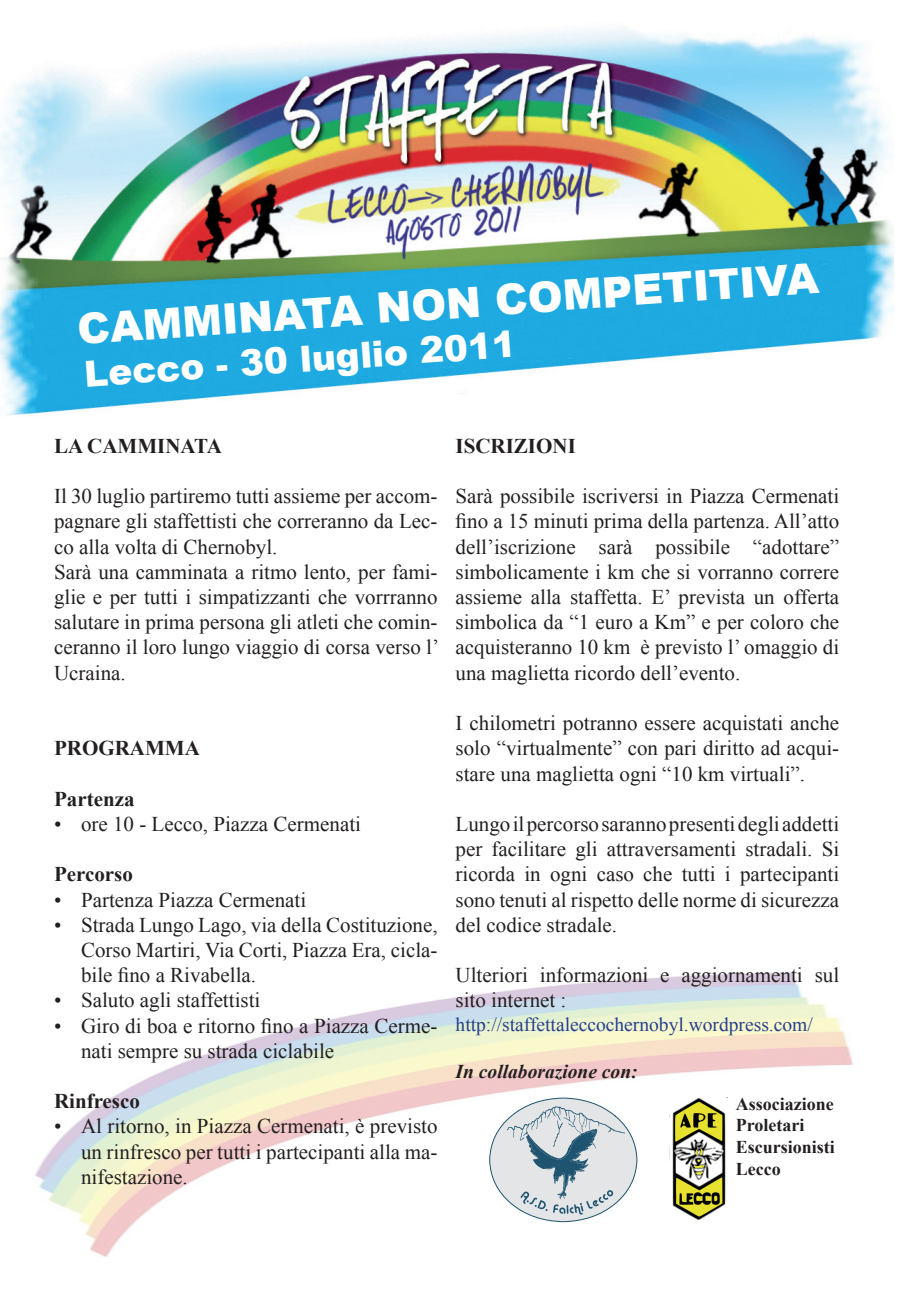
<style>
.page{position:relative;width:906px;height:1289px;background:#fff}
.page>*{position:absolute;margin:0;border:0;box-sizing:border-box;transform-origin:0 0}
.t1{font:900 42px "Arial";color:#fff}
.t2{font:900 36px "Arial";color:#fff}
.t3{font:21px/25.2px "Times New Roman";color:#231f20;text-align:justify}
.t4{font:700 21px "Times New Roman";color:#231f20}
.t5{font:19.5px "Times New Roman";color:#253f8e}
.t6{font:italic 700 19.5px "Times New Roman";color:#231f20}
.t7{font:700 18px/21.6px "Times New Roman";color:#231f20}
</style>
<div class="page">
<img style="left:35px;top:972px;width:819px;height:284px">
<img style="left:0;top:27px;width:893px;height:389px">
<svg style="left:489px;top:1098px;width:148px;height:123px"></svg>
<img style="left:669px;top:1097px;width:58px;height:125px">
<p class="t1" style="left:75px;top:299px;width:744px;rotate:-4deg">CAMMINATA NON COMPETITIVA</p>
<p class="t2" style="left:82px;top:348px;width:434px;rotate:-4deg">Lecco - 30 luglio 2011</p>
<p class="t4" style="left:54px;top:431px;width:169px">LA CAMMINATA</p>
<p class="t3" style="left:54px;top:483px;width:385px">Il 30 luglio partiremo tutti assieme per accom&shy;pagnare gli staffettisti che correranno da Lec&shy;co alla volta di Chernobyl.</p>
<p class="t3" style="left:54px;top:559px;width:386px">Sarà una camminata a ritmo lento, per fami&shy;glie e per tutti i simpatizzanti che vorrranno salutare in prima persona gli atleti che comin&shy;ceranno il loro lungo viaggio di corsa verso l’ Ucraina.</p>
<p class="t4" style="left:54px;top:733px;width:147px">PROGRAMMA</p>
<p class="t4" style="left:54px;top:784px;width:82px">Partenza</p>
<p class="t3" style="left:54px;top:811px;width:308px">• ore 10 - Lecco, Piazza Cermenati</p>
<p class="t4" style="left:54px;top:859px;width:80px">Percorso</p>
<p class="t3" style="left:54px;top:886px;width:254px">• Partenza Piazza Cermenati</p>
<p class="t3" style="left:81px;top:911px;width:358px;text-indent:-27px">• Strada Lungo Lago, via della Costituzione, Corso Martiri, Via Corti, Piazza Era, cicla&shy;bile fino a Rivabella.</p>
<p class="t3" style="left:54px;top:987px;width:208px">• Saluto agli staffettisti</p>
<p class="t3" style="left:81px;top:1012px;width:358px;text-indent:-27px">• Giro di boa e ritorno fino a Piazza Cerme&shy;nati sempre su strada ciclabile</p>
<p class="t4" style="left:54px;top:1086px;width:87px">Rinfresco</p>
<p class="t3" style="left:81px;top:1113px;width:358px;text-indent:-27px">• Al ritorno, in Piazza Cermenati, è previsto un rinfresco per tutti i partecipanti alla ma&shy;nifestazione.</p>
<p class="t4" style="left:455px;top:431px;width:122px">ISCRIZIONI</p>
<p class="t3" style="left:455px;top:483px;width:385px">Sarà possibile iscriversi in Piazza Cermenati fino a 15 minuti prima della partenza. All’atto dell’iscrizione sarà possibile “adottare” simbolicamente i km che si vorranno correre assieme alla staffetta. E’ prevista un offerta simbolica da “1 euro a Km” e per coloro che acquisteranno 10 km è previsto l’ omaggio di una maglietta ricordo dell’evento.</p>
<p class="t3" style="left:455px;top:710px;width:385px">I chilometri potranno essere acquistati anche solo “virtualmente” con pari diritto ad acqui&shy;stare una maglietta ogni “10 km virtuali”.</p>
<p class="t3" style="left:455px;top:811px;width:385px">Lungo il percorso saranno presenti degli addetti per facilitare gli attraversamenti stradali. Si ricorda in ogni caso che tutti i partecipanti sono tenuti al rispetto delle norme di sicurezza del codice stradale.</p>
<p class="t3" style="left:455px;top:962px;width:385px">Ulteriori informazioni e aggiornamenti sul sito internet :</p>
<p class="t5" style="left:455px;top:1011px;width:359px">http://staffettaleccochernobyl.wordpress.com/</p>
<p class="t6" style="left:455px;top:1057px;width:184px">In collaborazione con:</p>
<p class="t7" style="left:736px;top:1092px;width:99px">Associazione</p>
<p class="t7" style="left:736px;top:1114px;width:70px">Proletari</p>
<p class="t7" style="left:736px;top:1135px;width:101px">Escursionisti<br>Lecco</p>
</div>
